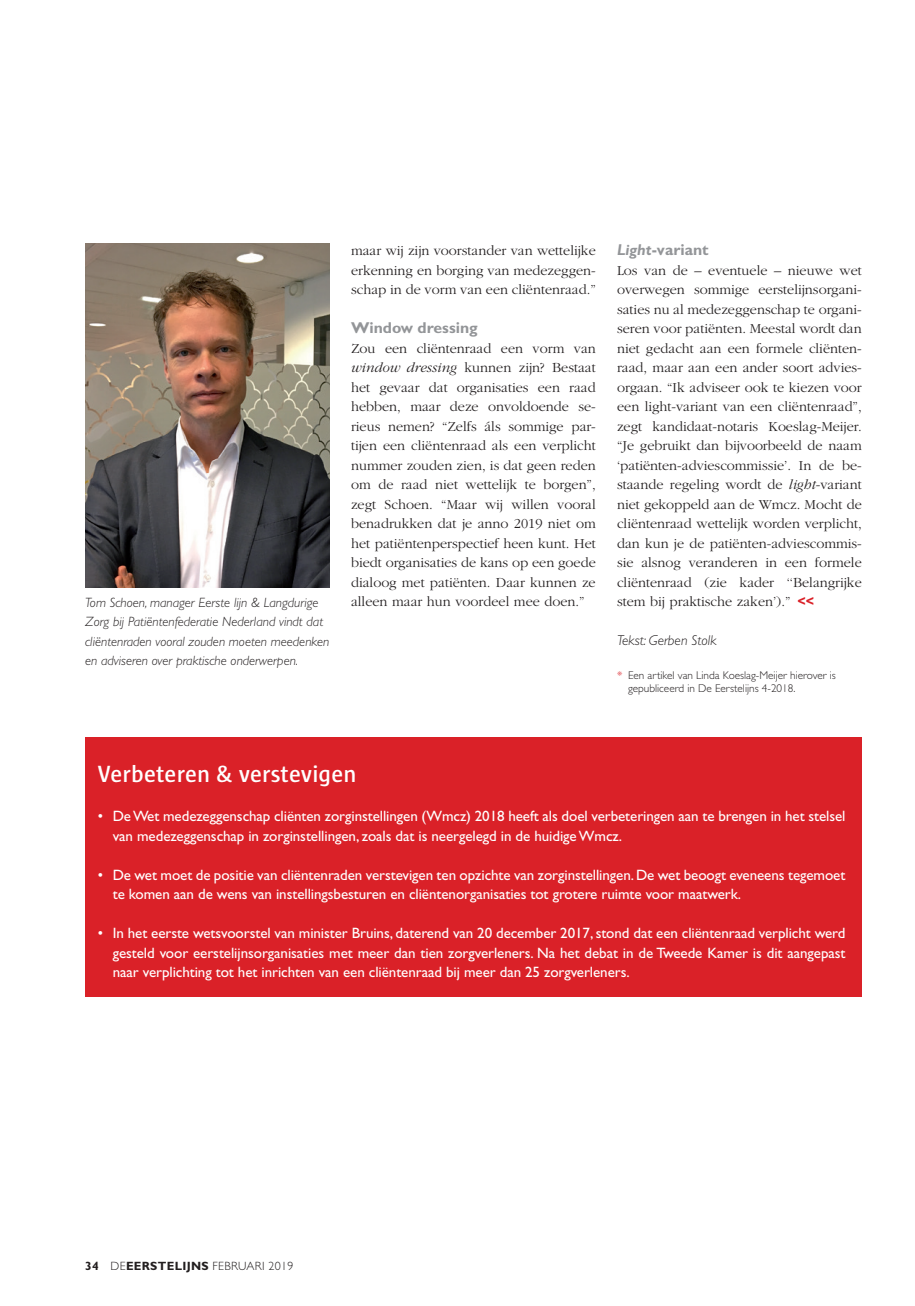
<style>
.page{position:relative;width:915px;height:1306px;background:#fff}
.page>*{position:absolute;margin:0;border:0;box-sizing:border-box;transform-origin:0 0}
.t1{font:600 24px "Sun";letter-spacing:.005em;color:#fff}
.t2{font:700 15.75px "Gill Sans";color:#939598}
.t3{font:15px/19.5px "Gill Sans";letter-spacing:-.005em;color:#fff}
.t4{font:300 14.25px/19.5px "Garamond";color:#231f20;text-align:justify}
.t5{font:italic 300 14.25px "Gill Sans";color:#231f20}
.t6{font:italic 300 13.5px/19.5px "Gill Sans";color:#231f20}
.t7{font:300 12px "Gill Sans";letter-spacing:.025em;color:#231f20}
.t8{font:300 11.25px/13.5px "Gill Sans";color:#231f20}
.s1{font-style:italic}
.s2{font-family:"Gill Sans";font-weight:700;color:#da2128}
.s3{color:#da2128}
.s4{font-weight:700}
</style>
<div class="page">
<div style="left:85px;top:737px;width:776px;height:259px;background:#da2128"></div>
<img style="left:85px;top:243px;width:245px;height:344px">
<p class="t6" style="left:85px;top:592px;width:246px">Tom Schoen, manager Eerste lijn &amp; Langdurige Zorg bij Patiëntenfederatie Nederland vindt dat cliëntenraden vooral zouden moeten meedenken en adviseren over praktische onderwerpen.</p>
<p class="t4" style="left:351px;top:241px;width:246px">maar wij zijn voorstander van wettelijke erkenning en borging van medezeggen&shy;schap in de vorm van een cliëntenraad.”</p>
<p class="t2" style="left:351px;top:319px;width:128px">Window dressing</p>
<p class="t4" style="left:351px;top:339px;width:246px">Zou een cliëntenraad een vorm van <span class="s1">window dressing</span> kunnen zijn? Bestaat het gevaar dat organisaties een raad hebben, maar deze onvoldoende se&shy;rieus nemen? “Zelfs áls sommige par&shy;tijen een cliëntenraad als een verplicht nummer zouden zien, is dat geen reden om de raad niet wettelijk te borgen”, zegt Schoen. “Maar wij willen vooral benadrukken dat je anno 2019 niet om het patiëntenperspectief heen kunt. Het biedt organisaties de kans op een goede dialoog met patiënten. Daar kunnen ze alleen maar hun voordeel mee doen.”</p>
<p class="t2" style="left:617px;top:241px;width:93px"><span class="s1">Light</span>-variant</p>
<p class="t4" style="left:617px;top:261px;width:246px">Los van de – eventuele – nieuwe wet overwegen sommige eerstelijnsorgani&shy;saties nu al medezeggenschap te organi&shy;seren voor patiënten. Meestal wordt dan niet gedacht aan een formele cliënten&shy;raad, maar aan een ander soort advies&shy;orgaan. “Ik adviseer ook te kiezen voor een light-variant van een cliëntenraad”, zegt kandidaat-notaris Koeslag-Meijer. “Je gebruikt dan bijvoorbeeld de naam ‘patiënten-adviescommissie’. In de be&shy;staande regeling wordt de <span class="s1">light</span>-variant niet gekoppeld aan de Wmcz. Mocht de cliëntenraad wettelijk worden verplicht, dan kun je de patiënten-adviescommis&shy;sie alsnog veranderen in een formele cliëntenraad (zie kader ‘‘Belangrijke stem bij praktische zaken’).” <span class="s2">&lt;&lt;</span></p>
<p class="t5" style="left:617px;top:632px;width:101px">Tekst: Gerben Stolk</p>
<p class="t8" style="left:627px;top:668px;width:209px;text-indent:-11px"><span class="s3">*</span> Een artikel van Linda Koeslag-Meijer hierover is gepubliceerd in De Eerstelijns 4-2018.</p>
<h1 class="t1" style="left:98px;top:761px;width:260px">Verbeteren &amp; verstevigen</h1>
<p class="t3" style="left:113px;top:806px;width:734px;text-indent:-15px">• De Wet medezeggenschap cliënten zorginstellingen (Wmcz) 2018 heeft als doel verbeteringen aan te brengen in het stelsel van medezeggenschap in zorginstellingen, zoals dat is neergelegd in de huidige Wmcz.</p>
<p class="t3" style="left:113px;top:865px;width:733px;text-indent:-15px">• De wet moet de positie van cliëntenraden verstevigen ten opzichte van zorginstellingen. De wet beoogt eveneens tegemoet te komen aan de wens van instellingsbesturen en cliëntenorganisaties tot grotere ruimte voor maatwerk.</p>
<p class="t3" style="left:113px;top:923px;width:734px;text-align:justify;text-indent:-15px">• In het eerste wetsvoorstel van minister Bruins, daterend van 20 december 2017, stond dat een cliëntenraad verplicht werd gesteld voor eerstelijnsorganisaties met meer dan tien zorgverleners. Na het debat in de Tweede Kamer is dit aangepast naar verplichting tot het inrichten van een cliëntenraad bij meer dan 25 zorgverleners.</p>
<p class="t7" style="left:85px;top:1258px;width:210px"><span class="s4">34</span> DE<span class="s4">EERSTELIJNS</span> FEBRUARI 2019</p>
</div>
